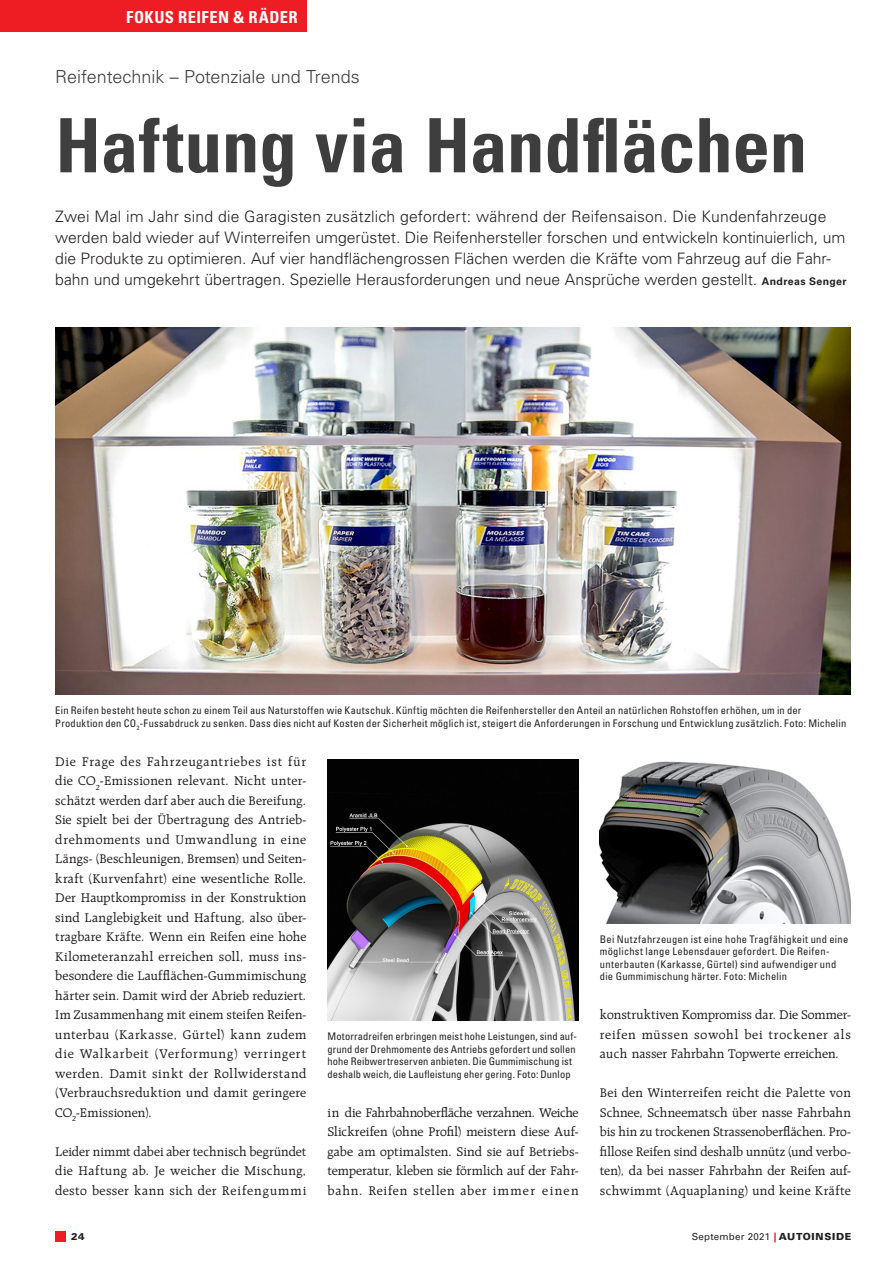
<style>
.page{position:relative;width:893px;height:1263px;background:#fff}
.page>*{position:absolute;margin:0;border:0;box-sizing:border-box;transform-origin:0 0}
._02_Titel_45PT{font:700 condensed 75px "Univers LT Std";color:#3e3e3f}
._01_Kopfzeile{font:300 18px "Univers LT Std";color:#3e3e3f}
._02_Rubrik_Titel_rec{font:700 condensed 16.5px "Univers LT Std";letter-spacing:.025em;color:#fff}
._03_Lead{font:300 15.75px/21px "Univers LT Std";color:#231f20}
._05_Lauftext{font:13.5px/19.5px "Raleigh LT Std";letter-spacing:.025em;color:#231f20;text-align:justify}
._00_Bildlegende{font:condensed 10.5px/12.6px "Univers LT Std";letter-spacing:.02em;color:#231f20}
.t1{font:9.75px "Univers LT Std";letter-spacing:.025em;color:#231f20}
.t2{font:900 9.75px "Univers LT Std";color:#231f20}
.s1{font-weight:700;font-size:10.5px}
.s2{font-weight:900;color:#ee1d23}
.s3{font-weight:900}
</style>
<div class="page">
<img style="left:55px;top:327px;width:796px;height:368px">
<img style="left:328px;top:760px;width:251px;height:260px">
<img style="left:600px;top:761px;width:251px;height:162px">
<div style="left:55px;top:1231px;width:11px;height:11px;background:#ee1d23"></div>
<div style="left:0;top:0;width:306px;height:32px;background:#ee1d23"></div>
<p class="_02_Rubrik_Titel_rec" style="left:126px;top:7px;width:173px">FOKUS REIFEN &amp; RÄDER</p>
<p class="_01_Kopfzeile" style="left:55px;top:66px;width:306px">Reifentechnik – Potenziale und Trends</p>
<p class="_02_Titel_45PT" style="left:55px;top:100px;width:753px">Haftung via Handflächen</p>
<p class="_03_Lead" style="left:55px;top:206px;width:793px">Zwei Mal im Jahr sind die Garagisten zusätzlich gefordert: während der Reifensaison. Die Kundenfahrzeuge werden bald wieder auf Winterreifen umgerüstet. Die Reifenhersteller forschen und entwickeln kontinuierlich, um die Produkte zu optimieren. Auf vier handflächengrossen Flächen werden die Kräfte vom Fahrzeug auf die Fahr&shy;bahn und umgekehrt übertragen. Spezielle Herausforderungen und neue Ansprüche werden gestellt. <span class="s1">Andreas Senger</span></p>
<p class="_00_Bildlegende" style="left:55px;top:704px;width:792px">Ein Reifen besteht heute schon zu einem Teil aus Naturstoffen wie Kautschuk. Künftig möchten die Reifenhersteller den Anteil an natürlichen Rohstoffen erhöhen, um in der<br>Produktion den CO<sub>2</sub>-Fussabdruck zu senken. Dass dies nicht auf Kosten der Sicherheit möglich ist, steigert die Anforderungen in Forschung und Entwicklung zusätzlich. Foto: Michelin</p>
<p class="_05_Lauftext" style="left:55px;top:752px;width:253px">Die Frage des Fahrzeugantriebes ist für die CO<sub>2</sub>-Emissionen relevant. Nicht unter&shy;schätzt werden darf aber auch die Bereifung.<br>Sie spielt bei der Übertragung des Antrieb&shy;drehmoments und Umwandlung in eine Längs- (Beschleunigen, Bremsen) und Seiten&shy;kraft (Kurvenfahrt) eine wesentliche Rolle.<br>Der Hauptkompromiss in der Konstruktion sind Langlebigkeit und Haftung, also über&shy;tragbare Kräfte. Wenn ein Reifen eine hohe Kilometeranzahl erreichen soll, muss ins&shy;besondere die Laufflächen-Gummimischung härter sein. Damit wird der Abrieb reduziert.<br>Im Zusammenhang mit einem steifen Reifen&shy;unterbau (Karkasse, Gürtel) kann zudem die Walkarbeit (Verformung) verringert werden. Damit sinkt der Rollwiderstand (Verbrauchsreduktion und damit geringere CO<sub>2</sub>-Emissionen).</p>
<p class="_05_Lauftext" style="left:55px;top:1142px;width:253px">Leider nimmt dabei aber technisch begründet die Haftung ab. Je weicher die Mischung, desto besser kann sich der Reifengummi</p>
<p class="_00_Bildlegende" style="left:600px;top:932px;width:250px">Bei Nutzfahrzeugen ist eine hohe Tragfähigkeit und eine möglichst lange Lebensdauer gefordert. Die Reifen&shy;unterbauten (Karkasse, Gürtel) sind aufwendiger und die Gummimischung härter. Foto: Michelin</p>
<p class="_05_Lauftext" style="left:600px;top:1005px;width:253px">konstruktiven Kompromiss dar. Die Sommer&shy;reifen müssen sowohl bei trockener als auch nasser Fahrbahn Topwerte erreichen.</p>
<p class="_05_Lauftext" style="left:600px;top:1083px;width:253px">Bei den Winterreifen reicht die Palette von Schnee, Schneematsch über nasse Fahrbahn bis hin zu trockenen Strassenoberflächen. Pro&shy;fillose Reifen sind deshalb unnütz (und verbo&shy;ten), da bei nasser Fahrbahn der Reifen auf&shy;schwimmt (Aquaplaning) und keine Kräfte</p>
<p class="_00_Bildlegende" style="left:328px;top:1030px;width:251px">Motorradreifen erbringen meist hohe Leistungen, sind auf&shy;grund der Drehmomente des Antriebs gefordert und sollen hohe Reibwertreserven anbieten. Die Gummimischung ist deshalb weich, die Laufleistung eher gering. Foto: Dunlop</p>
<p class="_05_Lauftext" style="left:328px;top:1103px;width:253px">in die Fahrbahnoberfläche verzahnen. Weiche Slickreifen (ohne Profil) meistern diese Auf&shy;gabe am optimalsten. Sind sie auf Betriebs&shy;temperatur, kleben sie förmlich auf der Fahr&shy;bahn. Reifen stellen aber immer einen</p>
<p class="t2" style="left:71px;top:1231px;width:15px">24</p>
<p class="t1" style="left:692px;top:1231px;width:161px">September 2021 <span class="s2">|</span> <span class="s3">AUTOINSIDE</span></p>
</div>
